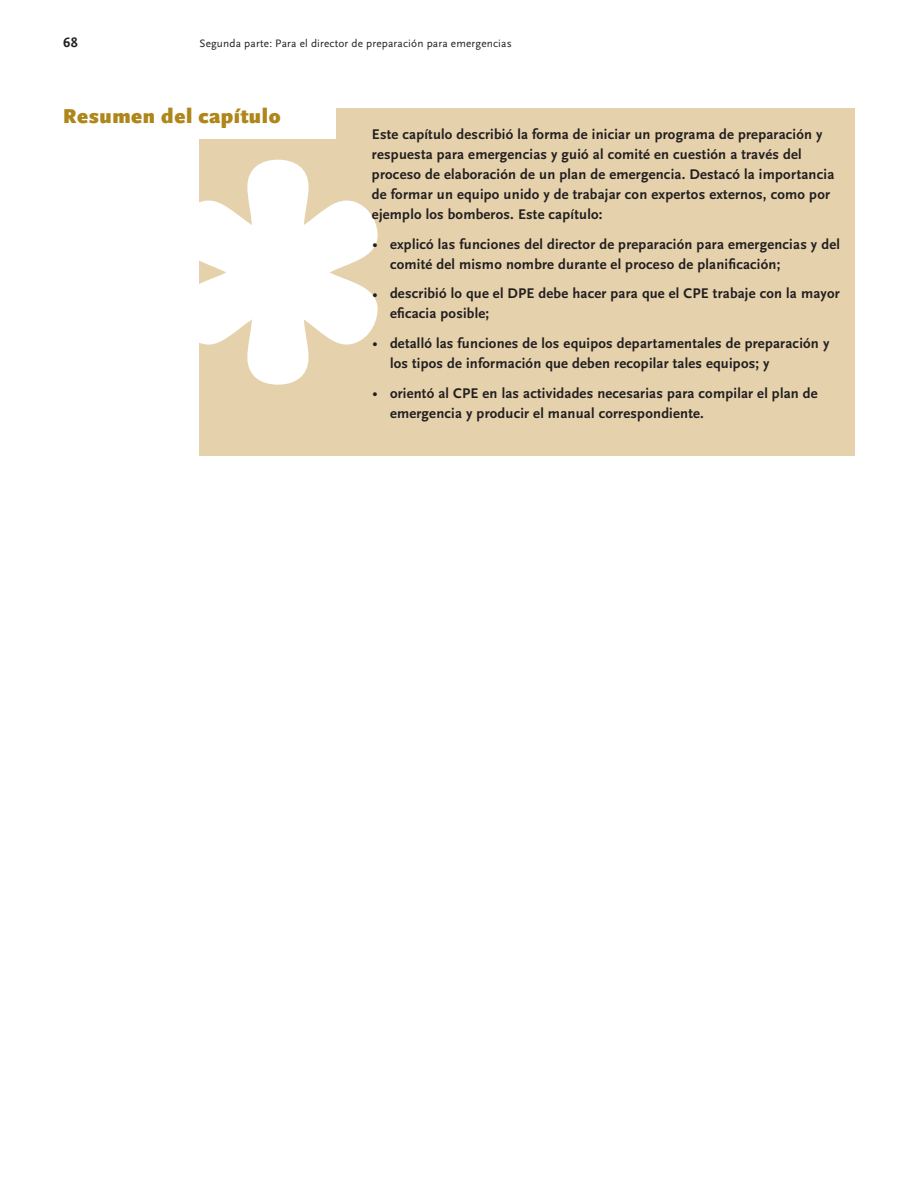
<style>
.page{position:relative;width:918px;height:1188px;background:#fff}
.page>*{position:absolute;margin:0;border:0;box-sizing:border-box;transform-origin:0 0}
.t1{font:700 600px "VAG Rounded";color:#fff}
.t2{font:21px "Scala Sans Blk Os F";letter-spacing:.025em;color:#ae861a}
.t3{font:14.7px/20px "Scala Sans Bld";letter-spacing:.015em;color:#231f20}
.t4{font:14.25px "Scala Sans Bld";color:#231f20}
.t5{font:11.25px "Scala Sans Rmn";letter-spacing:.015em;color:#231f20}
.s1{font-family:"Scala Sans Rmn";font-size:16.5px}
</style>
<div class="page">
<div style="left:200px;top:108px;width:655px;height:348px;background:#e5d2ad"></div>
<div style="left:63px;top:104px;width:273px;height:36px;background:#fff"></div>
<p class="t4" style="left:63px;top:34px;width:16px">68</p>
<p class="t5" style="left:200px;top:37px;width:314px">Segunda parte: Para el director de preparación para emergencias</p>
<p class="t2" style="left:63px;top:104px;width:219px">Resumen del capítulo</p>
<p class="t3" style="left:372px;top:124px;width:464px">Este capítulo describió la forma de iniciar un programa de preparación y respuesta para emergencias y guió al comité en cuestión a través del proceso de elaboración de un plan de emergencia. Destacó la importancia de formar un equipo unido y de trabajar con expertos externos, como por ejemplo los bomberos. Este capítulo:</p>
<p class="t3" style="left:390px;top:234px;width:451px;text-indent:-18px"><span class="s1">•</span> explicó las funciones del director de preparación para emergencias y del comité del mismo nombre durante el proceso de planificación;</p>
<p class="t3" style="left:390px;top:283px;width:451px;text-indent:-18px"><span class="s1">•</span> describió lo que el DPE debe hacer para que el CPE trabaje con la mayor eficacia posible;</p>
<p class="t3" style="left:390px;top:333px;width:441px;text-indent:-18px"><span class="s1">•</span> detalló las funciones de los equipos departamentales de preparación y los tipos de información que deben recopilar tales equipos; y</p>
<p class="t3" style="left:390px;top:383px;width:429px;text-indent:-18px"><span class="s1">•</span> orientó al CPE en las actividades necesarias para compilar el plan de emergencia y producir el manual correspondiente.</p>
<p class="t1" style="left:162px;top:128px;width:235px">*</p>
</div>
